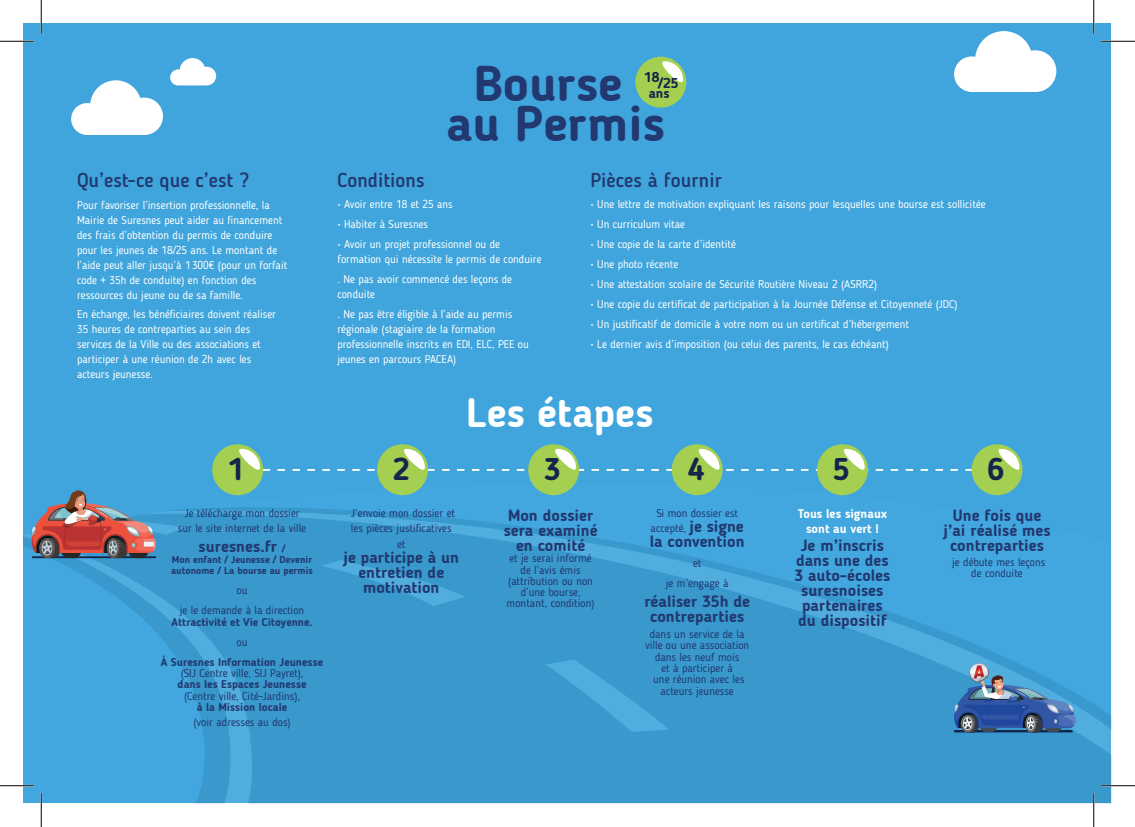
<style>
.page{position:relative;width:1135px;height:827px;background:#fff}
.page>*{position:absolute;margin:0;border:0;box-sizing:border-box;transform-origin:0 0}
.t1{font:700 50px/40px "Blogger Sans";color:#223870;text-align:center}
.t2{font:700 40.75px "Blogger Sans";letter-spacing:.005em;color:#fff}
.t3{font:700 31.25px "Blogger Sans";color:#15244b}
.t4{font:500 20px "Blogger Sans";color:#223870}
.t5{font:700 16.25px/15px "Blogger Sans";color:#223870;text-align:center}
.t6{font:700 14.25px "Blogger Sans";color:#15244b}
.t7{font:700 13.75px "Blogger Sans";color:#15244b}
.t8{font:700 12.5px/15px "Blogger Sans";color:#fff;text-align:center}
.t9{font:11.25px/15px "Blogger Sans";color:#fff}
.t10{font:11.25px/11.2px "Blogger Sans";color:#223870;text-align:center}
.t11{font:700 11.25px "Blogger Sans";color:#223870}
.t12{font:700 10px/11.2px "Blogger Sans";color:#223870}
.s1{font-size:10px}
.s2{font-weight:700;font-size:16.25px}
</style>
<div class="page">
<div style="left:24px;top:24px;width:1087px;height:779px;background:#40a5dc"></div>
<svg style="left:228px;top:493px;width:883px;height:310px;fill:#3999cd"></svg>
<svg style="left:24px;top:533px;width:248px;height:270px"></svg>
<svg style="left:143px;top:501px;width:968px;height:256px;fill:#3999cd"></svg>
<svg style="left:321px;top:560px;width:348px;height:172px;fill:#3999cd"></svg>
<svg style="left:954px;top:31px;width:102px;height:61px"></svg>
<svg style="left:71px;top:80px;width:92px;height:55px"></svg>
<svg style="left:170px;top:58px;width:46px;height:27px"></svg>
<div style="left:635px;top:57px;width:51px;height:51px;background:#a4cf50;border-radius:50%"></div>
<svg style="left:662px;top:61px;width:21px;height:22px"></svg>
<svg style="left:31px;top:490px;width:154px;height:68px"></svg>
<svg style="left:953px;top:663px;width:123px;height:69px"></svg>
<div style="left:212px;top:444px;width:51px;height:51px;background:#a4cf50;border-radius:50%"></div>
<div style="left:377px;top:444px;width:51px;height:51px;background:#a4cf50;border-radius:50%"></div>
<div style="left:528px;top:444px;width:51px;height:51px;background:#a4cf50;border-radius:50%"></div>
<div style="left:672px;top:444px;width:51px;height:51px;background:#a4cf50;border-radius:50%"></div>
<div style="left:817px;top:444px;width:51px;height:51px;background:#a4cf50;border-radius:50%"></div>
<div style="left:972px;top:444px;width:50px;height:51px;background:#a4cf50;border-radius:50%"></div>
<svg style="left:239px;top:449px;width:780px;height:29px"></svg>
<hr style="left:0;top:40px;width:34px;height:2px;background:#fff">
<hr style="left:1101px;top:40px;width:34px;height:2px;background:#fff">
<hr style="left:40px;top:0;width:2px;height:34px;background:#fff">
<hr style="left:40px;top:793px;width:2px;height:34px;background:#fff">
<hr style="left:0;top:41px;width:34px;height:1px;background:#000">
<hr style="left:1101px;top:41px;width:34px;height:1px;background:#000">
<hr style="left:0;top:785px;width:34px;height:1px;background:#000">
<hr style="left:1101px;top:785px;width:34px;height:1px;background:#000">
<hr style="left:41px;top:0;width:1px;height:34px;background:#000">
<hr style="left:41px;top:793px;width:1px;height:34px;background:#000">
<hr style="left:1093px;top:0;width:1px;height:34px;background:#000">
<hr style="left:1093px;top:793px;width:1px;height:34px;background:#000">
<h3 class="t4" style="left:77px;top:171px;width:173px">Qu’est-ce que c’est ?</h3>
<p class="t9" style="left:77px;top:199px;width:212px">Pour favoriser l’insertion professionnelle, la Mairie de Suresnes peut aider au financement des frais d’obtention du permis de conduire pour les jeunes de 18/25 ans. Le montant de l’aide peut aller jusqu’à 1300€ (pour un forfait code + 35h de conduite) en fonction des ressources du jeune ou de sa famille.</p>
<p class="t9" style="left:77px;top:307px;width:200px">En échange, les bénéficiaires doivent réaliser 35 heures de contreparties au sein des services de la Ville ou des associations et participer à une réunion de 2h avec les acteurs jeunesse.</p>
<h1 class="t1" style="left:446px;top:68px;width:220px">Bourse<br>au Permis</h1>
<p class="t6" style="left:644px;top:71px;width:17px">18</p>
<p class="t6" style="left:658px;top:77px;width:22px">/25</p>
<p class="t7" style="left:649px;top:88px;width:22px">ans</p>
<h3 class="t4" style="left:337px;top:171px;width:89px">Conditions</h3>
<p class="t9" style="left:337px;top:197px;width:117px">• Avoir entre 18 et 25 ans</p>
<p class="t9" style="left:337px;top:217px;width:92px">• Habiter à Suresnes</p>
<p class="t9" style="left:337px;top:237px;width:206px">• Avoir un projet professionnel ou de formation qui nécessite le permis de conduire</p>
<p class="t9" style="left:337px;top:272px;width:176px">. Ne pas avoir commencé des leçons de conduite</p>
<p class="t9" style="left:337px;top:307px;width:193px">. Ne pas être éligible à l’aide au permis régionale (stagiaire de la formation professionnelle inscrits en EDI, ELC, PEE ou jeunes en parcours PACEA)</p>
<h3 class="t4" style="left:590px;top:171px;width:133px">Pièces à fournir</h3>
<p class="t9" style="left:590px;top:197px;width:397px">• Une lettre de motivation expliquant les raisons pour lesquelles une bourse est sollicitée</p>
<p class="t9" style="left:590px;top:217px;width:96px">• Un curriculum vitae</p>
<p class="t9" style="left:590px;top:237px;width:147px">• Une copie de la carte d’identité</p>
<p class="t9" style="left:590px;top:257px;width:89px">• Une photo récente</p>
<p class="t9" style="left:590px;top:277px;width:288px">• Une attestation scolaire de Sécurité Routière Niveau 2 (ASRR2)</p>
<p class="t9" style="left:590px;top:297px;width:369px">• Une copie du certificat de participation à la Journée Défense et Citoyenneté (JDC)</p>
<p class="t9" style="left:590px;top:317px;width:320px">• Un justificatif de domicile à votre nom ou un certificat d’hébergement</p>
<p class="t9" style="left:590px;top:337px;width:300px">• Le dernier avis d’imposition (ou celui des parents, le cas échéant)</p>
<h2 class="t2" style="left:466px;top:396px;width:189px">Les étapes</h2>
<h3 class="t3" style="left:228px;top:456px;width:18px">1</h3>
<h3 class="t3" style="left:393px;top:456px;width:18px">2</h3>
<h3 class="t3" style="left:544px;top:456px;width:18px">3</h3>
<h3 class="t3" style="left:687px;top:456px;width:18px">4</h3>
<h3 class="t3" style="left:833px;top:456px;width:18px">5</h3>
<h3 class="t3" style="left:987px;top:456px;width:18px">6</h3>
<p class="t10" style="left:178px;top:506px;width:130px;line-height:15px">Je télécharge mon dossier sur le site internet de la ville</p>
<h3 class="t5" style="left:199px;top:540px;width:88px">suresnes.fr <span class="s1">/</span></h3>
<p class="t12" style="left:171px;top:555px;width:143px">Mon enfant / Jeunesse / Devenir autonome / La bourse au permis</p>
<p class="t10" style="left:180px;top:581px;width:126px;line-height:20px">ou<br>je le demande à la direction</p>
<p class="t11" style="left:171px;top:617px;width:143px">Attractivité et Vie Citoyenne.</p>
<p class="t10" style="left:237px;top:637px;width:12px">ou</p>
<p class="t11" style="left:161px;top:657px;width:164px">À Suresnes Information Jeunesse</p>
<p class="t10" style="left:181px;top:668px;width:124px">(SIJ Centre ville, SIJ Payret),</p>
<p class="t11" style="left:178px;top:679px;width:130px">dans les Espaces Jeunesse</p>
<p class="t10" style="left:184px;top:691px;width:117px">(Centre ville, Cité-Jardins),</p>
<p class="t11" style="left:197px;top:702px;width:92px">à la Mission locale</p>
<p class="t10" style="left:193px;top:717px;width:99px">(voir adresses au dos)</p>
<p class="t10" style="left:351px;top:506px;width:106px;line-height:15px;text-align:left">J’envoie mon dossier et les pièces justificatives</p>
<p class="t10" style="left:397px;top:539px;width:10px">et</p>
<h3 class="t5" style="left:343px;top:551px;width:117px">je participe à un entretien de motivation</h3>
<h3 class="t5" style="left:504px;top:509px;width:95px">Mon dossier sera examiné en comité</h3>
<p class="t10" style="left:507px;top:554px;width:90px">et je serai informé de l’avis émis (attribution ou non d’une bourse, montant, condition)</p>
<p class="t10" style="left:651px;top:506px;width:95px;line-height:15px">Si mon dossier est accepté, <span class="s2">je signe</span></p>
<h3 class="t5" style="left:650px;top:535px;width:96px">la convention</h3>
<p class="t10" style="left:666px;top:554px;width:64px;line-height:20px">et<br>je m’engage à</p>
<h3 class="t5" style="left:644px;top:595px;width:107px">réaliser 35h de contreparties</h3>
<p class="t10" style="left:645px;top:629px;width:106px">dans un service de la ville ou une association dans les neuf mois<br>et à participer à<br>une réunion avec les acteurs jeunesse</p>
<p class="t8" style="left:798px;top:507px;width:91px">Tous les signaux sont au vert !</p>
<h3 class="t5" style="left:794px;top:539px;width:98px">Je m’inscris dans une des<br>3 auto-écoles suresnoises partenaires du dispositif</h3>
<h3 class="t5" style="left:943px;top:509px;width:109px">Une fois que j’ai réalisé mes contreparties</h3>
<p class="t10" style="left:952px;top:557px;width:95px">je débute mes leçons de conduite</p>
</div>
